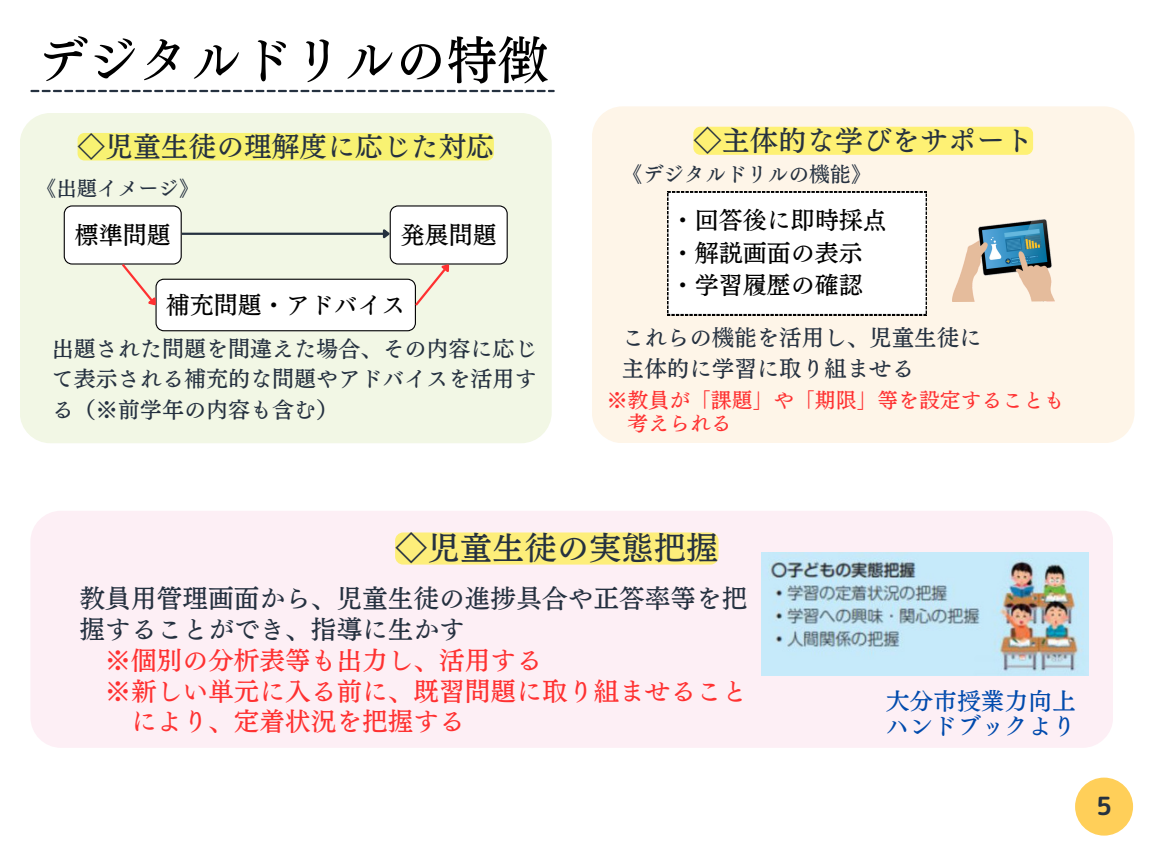
<style>
.page{position:relative;width:1152px;height:864px;background:#fff}
.page>*{position:absolute;margin:0;border:0;box-sizing:border-box;transform-origin:0 0}
.t1{font:51.15px "Canva Telop Min Pro N D";color:#000}
.t2{font:32.4px "Canva Telop Min Pro N D";color:#253140}
.t3{font:28.35px "Canva Telop Min Pro N D";color:#253140}
.t4{font:27.75px "Canva Telop Min Pro N D";color:#253140}
.t5{font:25.65px "Canva Telop Min Pro N D";color:#ff3131}
.t6{font:25.65px/30.8px "Canva Telop Min Pro N D";color:#253140}
.t7{font:25.05px "rounded mplus 1 p bold";color:#253140}
.t8{font:24px "Canva Telop Min Pro N D";color:#000}
.t9{font:23.85px "Canva Telop Min Pro N D";color:#004aad}
.t10{font:22.5px "Canva Telop Min Pro N D";color:#253140}
.t11{font:22.05px/30.6px "Canva Telop Min Pro N D";color:#253140;text-align:justify}
.t12{font:20.85px "Canva Telop Min Pro N D";color:#ff3131}
.t13{font:20.85px "Canva Telop Min Pro N D";color:#253140}
.t14{font:20.4px "Canva Telop Min Pro N D";color:#253140}
</style>
<div class="page">
<div style="left:20px;top:113px;width:532px;height:330px;background:#f2f7e5;border-radius:31px"></div>
<div style="left:30px;top:511px;width:1083px;height:237px;background:#fdeff5;border-radius:31px"></div>
<div style="left:592px;top:106px;width:543px;height:337px;background:#fef5e8"></div>
<svg style="left:667px;top:192px;width:259px;height:123px"></svg>
<svg style="left:64px;top:205px;width:444px;height:126px"></svg>
<img style="left:952px;top:219px;width:103px;height:82px">
<img style="left:761px;top:552px;width:328px;height:124px">
<div style="left:78px;top:133px;width:416px;height:28px;background:#f8f272;border-radius:7px"></div>
<div style="left:693px;top:127px;width:340px;height:28px;background:#fef174;border-radius:7px"></div>
<div style="left:395px;top:532px;width:324px;height:33px;background:#fdee7a;border-radius:8px"></div>
<svg style="left:30px;top:90px;width:525px;height:2px"></svg>
<div style="left:1075px;top:778px;width:58px;height:58px;background:#ffcf59;border-radius:50%"></div>
<p class="t1" style="left:37px;top:34px;width:513px">デジタルドリルの特徴</p>
<p class="t4" style="left:78px;top:132px;width:418px">◇児童生徒の理解度に応じた対応</p>
<p class="t3" style="left:693px;top:126px;width:341px">◇主体的な学びをサポート</p>
<p class="t14" style="left:36px;top:178px;width:165px">《出題イメージ》</p>
<p class="t8" style="left:75px;top:223px;width:97px">標準問題</p>
<p class="t8" style="left:401px;top:223px;width:97px">発展問題</p>
<p class="t8" style="left:166px;top:292px;width:241px">補充問題・アドバイス</p>
<p class="t11" style="left:52px;top:333px;width:486px">出題された問題を間違えた場合、その内容に応じて表示される補充的な問題やアドバイスを活用する（※前学年の内容も含む）</p>
<p class="t13" style="left:622px;top:164px;width:251px">《デジタルドリルの機能》</p>
<p class="t8" style="left:671px;top:208px;width:217px">・回答後に即時採点</p>
<p class="t8" style="left:671px;top:240px;width:191px">・解説画面の表示</p>
<p class="t8" style="left:671px;top:273px;width:193px">・学習履歴の確認</p>
<p class="t10" style="left:622px;top:326px;width:361px">これらの機能を活用し、児童生徒に</p>
<p class="t10" style="left:622px;top:357px;width:294px">主体的に学習に取り組ませる</p>
<p class="t12" style="left:607px;top:390px;width:459px">※教員が「課題」や「期限」等を設定することも</p>
<p class="t12" style="left:628px;top:412px;width:106px">考えられる</p>
<p class="t2" style="left:395px;top:532px;width:325px">◇児童生徒の実態把握</p>
<p class="t6" style="left:80px;top:583px;width:669px">教員用管理画面から、児童生徒の進捗具合や正答率等を把握することができ、指導に生かす</p>
<p class="t5" style="left:105px;top:647px;width:438px">※個別の分析表等も出力し、活用する</p>
<p class="t5" style="left:105px;top:678px;width:644px">※新しい単元に入る前に、既習問題に取り組ませること</p>
<p class="t5" style="left:131px;top:709px;width:335px">により、定着状況を把握する</p>
<p class="t9" style="left:886px;top:689px;width:192px">大分市授業力向上</p>
<p class="t9" style="left:886px;top:714px;width:192px">ハンドブックより</p>
<p class="t7" style="left:1096px;top:788px;width:18px">5</p>
</div>
